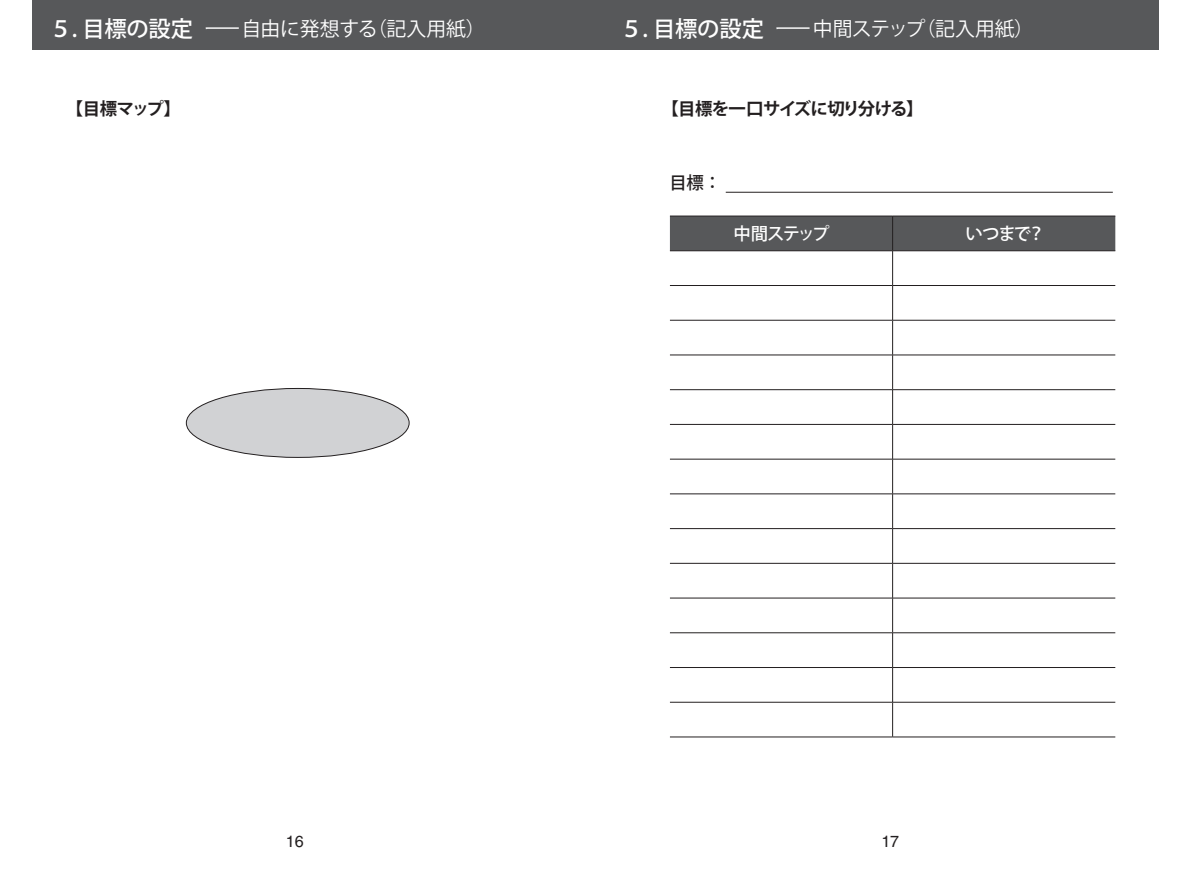
<style>
.page{position:relative;width:1191px;height:893px;background:#fff}
.page>*{position:absolute;margin:0;border:0;box-sizing:border-box;transform-origin:0 0}
.t1{font:19.78px "Koz Go Pro";letter-spacing:-.01em;color:#fff;scale:2 1}
.t2{font:700 17.32px "Koz Go Pro";letter-spacing:-.04em;color:#231f20}
.t3{font:500 17.32px "Koz Go Pro";letter-spacing:-.08em;color:#fff}
.t4{font:500 17.32px "Koz Go Pro";color:#231f20}
.t5{font:16.1px "Helvetica";color:#231f20}
.s1{font-weight:500;font-size:22.4px}
</style>
<div class="page">
<div style="left:32px;top:0;width:563px;height:50px;background:#57585a"></div>
<div style="left:595px;top:0;width:563px;height:50px;background:#57585a"></div>
<div style="left:670px;top:217px;width:445px;height:33px;background:#57585a"></div>
<hr style="left:670px;top:216px;width:222px;height:1px;background:#231f20">
<hr style="left:892px;top:216px;width:223px;height:1px;background:#231f20">
<hr style="left:892px;top:216px;width:1px;height:35px;background:#231f20">
<hr style="left:670px;top:250px;width:222px;height:1px;background:#231f20">
<hr style="left:892px;top:250px;width:223px;height:1px;background:#231f20">
<hr style="left:892px;top:251px;width:1px;height:34px;background:#231f20">
<hr style="left:670px;top:285px;width:222px;height:1px;background:#231f20">
<hr style="left:892px;top:285px;width:223px;height:1px;background:#231f20">
<hr style="left:892px;top:286px;width:1px;height:34px;background:#231f20">
<hr style="left:670px;top:320px;width:222px;height:1px;background:#231f20">
<hr style="left:892px;top:320px;width:223px;height:1px;background:#231f20">
<hr style="left:892px;top:320px;width:1px;height:35px;background:#231f20">
<hr style="left:670px;top:355px;width:222px;height:1px;background:#231f20">
<hr style="left:892px;top:355px;width:223px;height:1px;background:#231f20">
<hr style="left:892px;top:355px;width:1px;height:34px;background:#231f20">
<hr style="left:670px;top:389px;width:222px;height:1px;background:#231f20">
<hr style="left:892px;top:389px;width:223px;height:1px;background:#231f20">
<hr style="left:892px;top:390px;width:1px;height:34px;background:#231f20">
<hr style="left:670px;top:424px;width:222px;height:1px;background:#231f20">
<hr style="left:892px;top:424px;width:223px;height:1px;background:#231f20">
<hr style="left:892px;top:425px;width:1px;height:34px;background:#231f20">
<hr style="left:670px;top:459px;width:222px;height:1px;background:#231f20">
<hr style="left:892px;top:459px;width:223px;height:1px;background:#231f20">
<hr style="left:892px;top:459px;width:1px;height:35px;background:#231f20">
<hr style="left:670px;top:494px;width:222px;height:1px;background:#231f20">
<hr style="left:892px;top:494px;width:223px;height:1px;background:#231f20">
<hr style="left:892px;top:494px;width:1px;height:34px;background:#231f20">
<hr style="left:670px;top:528px;width:222px;height:1px;background:#231f20">
<hr style="left:892px;top:528px;width:223px;height:1px;background:#231f20">
<hr style="left:892px;top:529px;width:1px;height:34px;background:#231f20">
<hr style="left:670px;top:563px;width:222px;height:1px;background:#231f20">
<hr style="left:892px;top:563px;width:223px;height:1px;background:#231f20">
<hr style="left:892px;top:564px;width:1px;height:34px;background:#231f20">
<hr style="left:670px;top:598px;width:222px;height:1px;background:#231f20">
<hr style="left:892px;top:598px;width:223px;height:1px;background:#231f20">
<hr style="left:892px;top:598px;width:1px;height:34px;background:#231f20">
<hr style="left:670px;top:632px;width:222px;height:1px;background:#231f20">
<hr style="left:892px;top:632px;width:223px;height:1px;background:#231f20">
<hr style="left:892px;top:633px;width:1px;height:34px;background:#231f20">
<hr style="left:670px;top:667px;width:222px;height:1px;background:#231f20">
<hr style="left:892px;top:667px;width:223px;height:1px;background:#231f20">
<hr style="left:892px;top:668px;width:1px;height:34px;background:#231f20">
<hr style="left:670px;top:702px;width:222px;height:1px;background:#231f20">
<hr style="left:892px;top:702px;width:223px;height:1px;background:#231f20">
<hr style="left:892px;top:702px;width:1px;height:35px;background:#231f20">
<hr style="left:670px;top:737px;width:222px;height:1px;background:#231f20">
<hr style="left:892px;top:737px;width:223px;height:1px;background:#231f20">
<hr style="left:725px;top:192px;width:387px;height:1px;background:#231f20">
<div style="left:186px;top:388px;width:223px;height:69px;background:#d1d2d4;border-radius:50%"></div>
<p class="t1" style="left:50px;top:16px;width:219px"><span class="s1">５. 目標の設定</span>ー自由に発想する（記入用紙）</p>
<p class="t2" style="left:66px;top:97px;width:116px">【目標マップ】</p>
<p class="t1" style="left:620px;top:16px;width:214px"><span class="s1">５. 目標の設定</span>ー中間ステップ（記入用紙）　</p>
<p class="t2" style="left:661px;top:97px;width:263px">【目標を一口サイズに切り分ける】</p>
<p class="t4" style="left:669px;top:171px;width:53px">目標：</p>
<p class="t3" style="left:733px;top:223px;width:98px">中間ステップ</p>
<p class="t3" style="left:965px;top:223px;width:81px">いつまで？</p>
<p class="t5" style="left:286px;top:832px;width:19px">16</p>
<p class="t5" style="left:881px;top:832px;width:19px">17</p>
</div>
